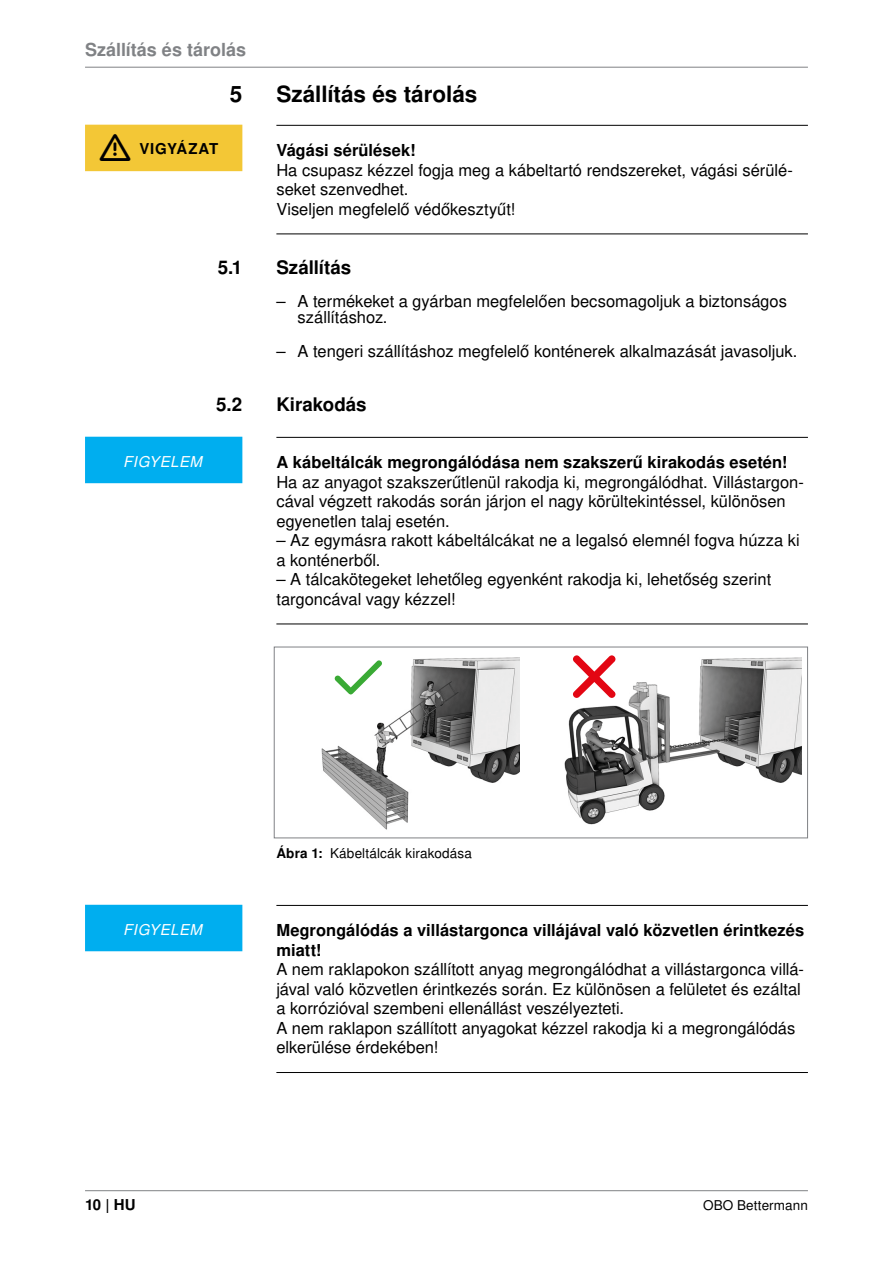
<style>
.page{position:relative;width:893px;height:1263px;background:#fff}
.page>*{position:absolute;margin:0;border:0;box-sizing:border-box;transform-origin:0 0}
.t1{font:700 22.5px "Nimbus San L";letter-spacing:-.005em;color:#000}
.t2{font:700 18.75px "Nimbus San L";color:#000}
.t3{font:700 18px "Nimbus San L";color:#808285}
.DE_BO_Sicherheitshinweise{font:16.5px/19.5px "Nimbus San L";color:#000}
.DE_GH_ACHTUNG{font:italic 15px "Nimbus San L";letter-spacing:.03em;color:#fff}
.t4{font:700 15px "Nimbus San L";letter-spacing:.055em;color:#000}
.t5{font:700 15px "Nimbus San L";letter-spacing:.01em;color:#000}
.t6{font:13.5px "Nimbus San L";letter-spacing:.01em;color:#000}
.s1{font-weight:700}
</style>
<div class="page">
<hr style="left:85px;top:67px;width:723px;height:1px;background:#808285">
<hr style="left:85px;top:1190px;width:723px;height:1px;background:#808285">
<hr style="left:276px;top:125px;width:532px;height:1px;background:#000">
<hr style="left:276px;top:234px;width:532px;height:1px;background:#000">
<hr style="left:276px;top:437px;width:532px;height:1px;background:#000">
<hr style="left:276px;top:624px;width:532px;height:1px;background:#000">
<hr style="left:276px;top:905px;width:532px;height:1px;background:#000">
<hr style="left:276px;top:1072px;width:532px;height:1px;background:#000">
<svg style="left:273px;top:646px;width:535px;height:193px"></svg>
<div style="left:85px;top:125px;width:157px;height:46px;background:#f3c736"></div>
<div style="left:85px;top:437px;width:157px;height:46px;background:#00aeef"></div>
<div style="left:85px;top:905px;width:157px;height:46px;background:#00aeef"></div>
<p class="t3" style="left:85px;top:38px;width:163px">Szállítás és tárolás</p>
<p class="t1" style="left:230px;top:80px;width:14px">5</p>
<p class="t1" style="left:276px;top:80px;width:202px">Szállítás és tárolás</p>
<p class="t4" style="left:139px;top:140px;width:80px">VIGYÁZAT</p>
<p class="DE_BO_Sicherheitshinweise" style="left:276px;top:141px;width:518px"><span class="s1">Vágási sérülések!<br></span>Ha csupasz kézzel fogja meg a kábeltartó rendszereket, vágási sérülé&shy;seket szenvedhet.<br>Viseljen megfelelő védőkesztyűt!</p>
<p class="t2" style="left:218px;top:256px;width:26px">5.1</p>
<p class="t2" style="left:276px;top:256px;width:76px">Szállítás</p>
<p class="DE_BO_Sicherheitshinweise" style="left:298px;top:293px;width:491px;line-height:16.5px;text-indent:-21px">– A termékeket a gyárban megfelelően becsomagoljuk a biztonságos szállításhoz.</p>
<p class="DE_BO_Sicherheitshinweise" style="left:276px;top:342px;width:522px">– A tengeri szállításhoz megfelelő konténerek alkalmazását javasoljuk.</p>
<p class="t2" style="left:216px;top:392px;width:28px">5.2</p>
<p class="t2" style="left:276px;top:392px;width:92px">Kirakodás</p>
<p class="DE_GH_ACHTUNG" style="left:123px;top:452px;width:80px">FIGYELEM</p>
<p class="DE_BO_Sicherheitshinweise" style="left:276px;top:453px;width:529px"><span class="s1">A kábeltálcák megrongálódása nem szakszerű kirakodás esetén!<br></span>Ha az anyagot szakszerűtlenül rakodja ki, megrongálódhat. Villástargon&shy;cával végzett rakodás során járjon el nagy körültekintéssel, különösen egyenetlen talaj esetén.</p>
<p class="DE_BO_Sicherheitshinweise" style="left:276px;top:531px;width:525px">– Az egymásra rakott kábeltálcákat ne a legalsó elemnél fogva húzza ki a konténerből.</p>
<p class="DE_BO_Sicherheitshinweise" style="left:276px;top:570px;width:496px">– A tálcakötegeket lehetőleg egyenként rakodja ki, lehetőség szerint targoncával vagy kézzel!</p>
<p class="DE_GH_ACHTUNG" style="left:123px;top:920px;width:80px">FIGYELEM</p>
<p class="t6" style="left:276px;top:845px;width:197px"><span class="s1">Ábra 1:</span> Kábeltálcák kirakodása</p>
<p class="DE_BO_Sicherheitshinweise" style="left:276px;top:921px;width:530px"><span class="s1">Megrongálódás a villástargonca villájával való közvetlen érintkezés miatt!<br></span>A nem raklapokon szállított anyag megrongálódhat a villástargonca villá&shy;jával való közvetlen érintkezés során. Ez különösen a felületet és ezáltal a korrózióval szembeni ellenállást veszélyezteti.<br>A nem raklapon szállított anyagokat kézzel rakodja ki a megrongálódás elkerülése érdekében!</p>
<p class="t5" style="left:85px;top:1195px;width:52px">10 | HU</p>
<p class="t6" style="left:703px;top:1197px;width:106px">OBO Bettermann</p>
</div>
